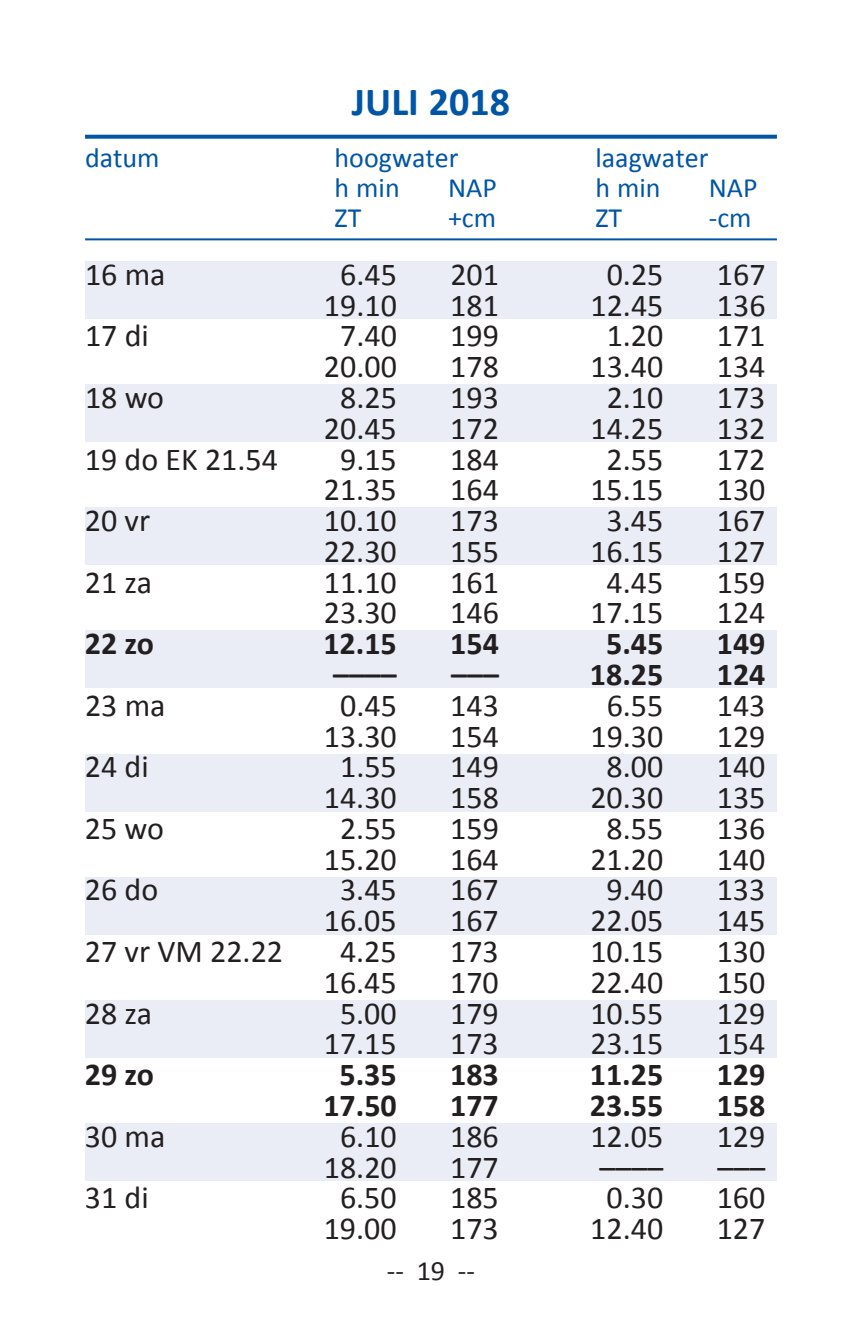
<style>
.page{position:relative;width:862px;height:1338px;background:#fff}
.page>*{position:absolute;margin:0;border:0;box-sizing:border-box;transform-origin:0 0}
.t1{font:700 40px "Calibri";color:#0155a5}
.t2{font:32px "Calibri";color:#231f20}
.t3{font:700 32px "Calibri";color:#231f20}
.t4{font:28px "Calibri";color:#0155a5}
.t5{font:28px "Calibri";color:#231f20}
</style>
<div class="page">
<div style="left:85px;top:261px;width:692px;height:58px;background:#eaedf6"></div>
<div style="left:85px;top:384px;width:692px;height:58px;background:#eaedf6"></div>
<div style="left:85px;top:507px;width:692px;height:58px;background:#eaedf6"></div>
<div style="left:85px;top:630px;width:692px;height:58px;background:#eaedf6"></div>
<div style="left:85px;top:754px;width:692px;height:57px;background:#eaedf6"></div>
<div style="left:85px;top:877px;width:692px;height:58px;background:#eaedf6"></div>
<div style="left:85px;top:1000px;width:692px;height:58px;background:#eaedf6"></div>
<div style="left:85px;top:1123px;width:692px;height:58px;background:#eaedf6"></div>
<svg style="left:85px;top:135px;width:692px;height:4px;background:#1461ab"></svg>
<hr style="left:85px;top:238px;width:692px;height:2px;background:#0155a5">
<p class="t1" style="left:352px;top:73px;width:159px">JULI 2018</p>
<p class="t4" style="left:85px;top:140px;width:76px">datum</p>
<p class="t4" style="left:334px;top:140px;width:125px">hoogwater</p>
<p class="t4" style="left:595px;top:140px;width:114px">laagwater</p>
<p class="t4" style="left:334px;top:170px;width:67px">h min</p>
<p class="t4" style="left:448px;top:170px;width:50px">NAP</p>
<p class="t4" style="left:595px;top:170px;width:67px">h min</p>
<p class="t4" style="left:709px;top:170px;width:50px">NAP</p>
<p class="t4" style="left:334px;top:200px;width:28px">ZT</p>
<p class="t4" style="left:448px;top:200px;width:50px">+cm</p>
<p class="t4" style="left:595px;top:200px;width:28px">ZT</p>
<p class="t4" style="left:709px;top:200px;width:44px">-cm</p>
<p class="t2" style="left:85px;top:254px;width:82px">16 ma</p>
<p class="t2" style="left:340px;top:254px;width:58px">6.45</p>
<p class="t2" style="left:450px;top:254px;width:50px">201</p>
<p class="t2" style="left:607px;top:254px;width:58px">0.25</p>
<p class="t2" style="left:717px;top:254px;width:50px">167</p>
<p class="t2" style="left:324px;top:285px;width:74px">19.10</p>
<p class="t2" style="left:450px;top:285px;width:50px">181</p>
<p class="t2" style="left:590px;top:285px;width:74px">12.45</p>
<p class="t2" style="left:717px;top:285px;width:50px">136</p>
<p class="t2" style="left:85px;top:316px;width:65px">17 di</p>
<p class="t2" style="left:340px;top:316px;width:58px">7.40</p>
<p class="t2" style="left:450px;top:316px;width:50px">199</p>
<p class="t2" style="left:607px;top:316px;width:58px">1.20</p>
<p class="t2" style="left:717px;top:316px;width:50px">171</p>
<p class="t2" style="left:324px;top:347px;width:74px">20.00</p>
<p class="t2" style="left:450px;top:347px;width:50px">178</p>
<p class="t2" style="left:590px;top:347px;width:74px">13.40</p>
<p class="t2" style="left:717px;top:347px;width:50px">134</p>
<p class="t2" style="left:85px;top:377px;width:81px">18 wo</p>
<p class="t2" style="left:340px;top:377px;width:58px">8.25</p>
<p class="t2" style="left:450px;top:377px;width:50px">193</p>
<p class="t2" style="left:606px;top:377px;width:58px">2.10</p>
<p class="t2" style="left:717px;top:377px;width:50px">173</p>
<p class="t2" style="left:324px;top:408px;width:74px">20.45</p>
<p class="t2" style="left:450px;top:408px;width:50px">172</p>
<p class="t2" style="left:590px;top:408px;width:74px">14.25</p>
<p class="t2" style="left:717px;top:408px;width:50px">132</p>
<p class="t2" style="left:85px;top:439px;width:195px">19 do EK 21.54</p>
<p class="t2" style="left:340px;top:439px;width:58px">9.15</p>
<p class="t2" style="left:450px;top:439px;width:50px">184</p>
<p class="t2" style="left:606px;top:439px;width:58px">2.55</p>
<p class="t2" style="left:717px;top:439px;width:50px">172</p>
<p class="t2" style="left:324px;top:470px;width:74px">21.35</p>
<p class="t2" style="left:450px;top:470px;width:50px">164</p>
<p class="t2" style="left:590px;top:470px;width:74px">15.15</p>
<p class="t2" style="left:717px;top:470px;width:50px">130</p>
<p class="t2" style="left:85px;top:501px;width:67px">20 vr</p>
<p class="t2" style="left:324px;top:501px;width:74px">10.10</p>
<p class="t2" style="left:450px;top:501px;width:50px">173</p>
<p class="t2" style="left:606px;top:501px;width:58px">3.45</p>
<p class="t2" style="left:717px;top:501px;width:50px">167</p>
<p class="t2" style="left:324px;top:531px;width:74px">22.30</p>
<p class="t2" style="left:450px;top:531px;width:50px">155</p>
<p class="t2" style="left:590px;top:531px;width:74px">16.15</p>
<p class="t2" style="left:717px;top:531px;width:50px">127</p>
<p class="t2" style="left:85px;top:562px;width:69px">21 za</p>
<p class="t2" style="left:324px;top:562px;width:74px">11.10</p>
<p class="t2" style="left:450px;top:562px;width:50px">161</p>
<p class="t2" style="left:606px;top:562px;width:58px">4.45</p>
<p class="t2" style="left:717px;top:562px;width:50px">159</p>
<p class="t2" style="left:324px;top:593px;width:74px">23.30</p>
<p class="t2" style="left:450px;top:593px;width:50px">146</p>
<p class="t2" style="left:590px;top:593px;width:74px">17.15</p>
<p class="t2" style="left:717px;top:593px;width:50px">124</p>
<p class="t3" style="left:85px;top:621px;width:71px">22 zo</p>
<p class="t3" style="left:323px;top:621px;width:75px">12.15</p>
<p class="t3" style="left:450px;top:621px;width:50px">154</p>
<p class="t3" style="left:606px;top:621px;width:59px">5.45</p>
<p class="t3" style="left:717px;top:621px;width:50px">149</p>
<p class="t3" style="left:333px;top:652px;width:65px">––––</p>
<p class="t3" style="left:451px;top:652px;width:49px">–––</p>
<p class="t3" style="left:590px;top:652px;width:75px">18.25</p>
<p class="t3" style="left:717px;top:652px;width:50px">124</p>
<p class="t2" style="left:85px;top:685px;width:82px">23 ma</p>
<p class="t2" style="left:340px;top:685px;width:58px">0.45</p>
<p class="t2" style="left:450px;top:685px;width:50px">143</p>
<p class="t2" style="left:606px;top:685px;width:58px">6.55</p>
<p class="t2" style="left:717px;top:685px;width:50px">143</p>
<p class="t2" style="left:324px;top:716px;width:74px">13.30</p>
<p class="t2" style="left:450px;top:716px;width:50px">154</p>
<p class="t2" style="left:590px;top:716px;width:74px">19.30</p>
<p class="t2" style="left:717px;top:716px;width:50px">129</p>
<p class="t2" style="left:85px;top:747px;width:65px">24 di</p>
<p class="t2" style="left:340px;top:747px;width:58px">1.55</p>
<p class="t2" style="left:450px;top:747px;width:50px">149</p>
<p class="t2" style="left:606px;top:747px;width:58px">8.00</p>
<p class="t2" style="left:717px;top:747px;width:50px">140</p>
<p class="t2" style="left:324px;top:778px;width:74px">14.30</p>
<p class="t2" style="left:450px;top:778px;width:50px">158</p>
<p class="t2" style="left:590px;top:778px;width:74px">20.30</p>
<p class="t2" style="left:717px;top:778px;width:50px">135</p>
<p class="t2" style="left:85px;top:808px;width:81px">25 wo</p>
<p class="t2" style="left:340px;top:808px;width:58px">2.55</p>
<p class="t2" style="left:450px;top:808px;width:50px">159</p>
<p class="t2" style="left:606px;top:808px;width:58px">8.55</p>
<p class="t2" style="left:717px;top:808px;width:50px">136</p>
<p class="t2" style="left:324px;top:839px;width:74px">15.20</p>
<p class="t2" style="left:450px;top:839px;width:50px">164</p>
<p class="t2" style="left:590px;top:839px;width:74px">21.20</p>
<p class="t2" style="left:717px;top:839px;width:50px">140</p>
<p class="t2" style="left:85px;top:870px;width:75px">26 do</p>
<p class="t2" style="left:340px;top:870px;width:58px">3.45</p>
<p class="t2" style="left:450px;top:870px;width:50px">167</p>
<p class="t2" style="left:606px;top:870px;width:58px">9.40</p>
<p class="t2" style="left:716px;top:870px;width:50px">133</p>
<p class="t2" style="left:324px;top:901px;width:74px">16.05</p>
<p class="t2" style="left:450px;top:901px;width:50px">167</p>
<p class="t2" style="left:590px;top:901px;width:74px">22.05</p>
<p class="t2" style="left:716px;top:901px;width:50px">145</p>
<p class="t2" style="left:85px;top:932px;width:200px">27 vr VM 22.22</p>
<p class="t2" style="left:340px;top:932px;width:58px">4.25</p>
<p class="t2" style="left:450px;top:932px;width:50px">173</p>
<p class="t2" style="left:590px;top:932px;width:74px">10.15</p>
<p class="t2" style="left:716px;top:932px;width:50px">130</p>
<p class="t2" style="left:324px;top:962px;width:74px">16.45</p>
<p class="t2" style="left:450px;top:962px;width:50px">170</p>
<p class="t2" style="left:590px;top:962px;width:74px">22.40</p>
<p class="t2" style="left:716px;top:962px;width:50px">150</p>
<p class="t2" style="left:85px;top:993px;width:69px">28 za</p>
<p class="t2" style="left:340px;top:993px;width:58px">5.00</p>
<p class="t2" style="left:450px;top:993px;width:50px">179</p>
<p class="t2" style="left:590px;top:993px;width:74px">10.55</p>
<p class="t2" style="left:716px;top:993px;width:50px">129</p>
<p class="t2" style="left:324px;top:1024px;width:74px">17.15</p>
<p class="t2" style="left:450px;top:1024px;width:50px">173</p>
<p class="t2" style="left:590px;top:1024px;width:74px">23.15</p>
<p class="t2" style="left:716px;top:1024px;width:50px">154</p>
<p class="t3" style="left:85px;top:1052px;width:71px">29 zo</p>
<p class="t3" style="left:339px;top:1052px;width:59px">5.35</p>
<p class="t3" style="left:450px;top:1052px;width:50px">183</p>
<p class="t3" style="left:590px;top:1052px;width:75px">11.25</p>
<p class="t3" style="left:716px;top:1052px;width:50px">129</p>
<p class="t3" style="left:323px;top:1083px;width:75px">17.50</p>
<p class="t3" style="left:450px;top:1083px;width:50px">177</p>
<p class="t3" style="left:590px;top:1083px;width:75px">23.55</p>
<p class="t3" style="left:717px;top:1083px;width:50px">158</p>
<p class="t2" style="left:85px;top:1116px;width:82px">30 ma</p>
<p class="t2" style="left:340px;top:1116px;width:58px">6.10</p>
<p class="t2" style="left:450px;top:1116px;width:50px">186</p>
<p class="t2" style="left:590px;top:1116px;width:74px">12.05</p>
<p class="t2" style="left:717px;top:1116px;width:50px">129</p>
<p class="t2" style="left:324px;top:1147px;width:74px">18.20</p>
<p class="t2" style="left:450px;top:1147px;width:50px">177</p>
<p class="t2" style="left:599px;top:1147px;width:65px">––––</p>
<p class="t2" style="left:717px;top:1147px;width:49px">–––</p>
<p class="t2" style="left:85px;top:1178px;width:65px">31 di</p>
<p class="t2" style="left:340px;top:1178px;width:58px">6.50</p>
<p class="t2" style="left:450px;top:1178px;width:50px">185</p>
<p class="t2" style="left:606px;top:1178px;width:58px">0.30</p>
<p class="t2" style="left:716px;top:1178px;width:50px">160</p>
<p class="t2" style="left:324px;top:1209px;width:74px">19.00</p>
<p class="t2" style="left:450px;top:1209px;width:50px">173</p>
<p class="t2" style="left:590px;top:1209px;width:74px">12.40</p>
<p class="t2" style="left:716px;top:1209px;width:50px">127</p>
<p class="t5" style="left:387px;top:1253px;width:89px">-- 19 --</p>
</div>
